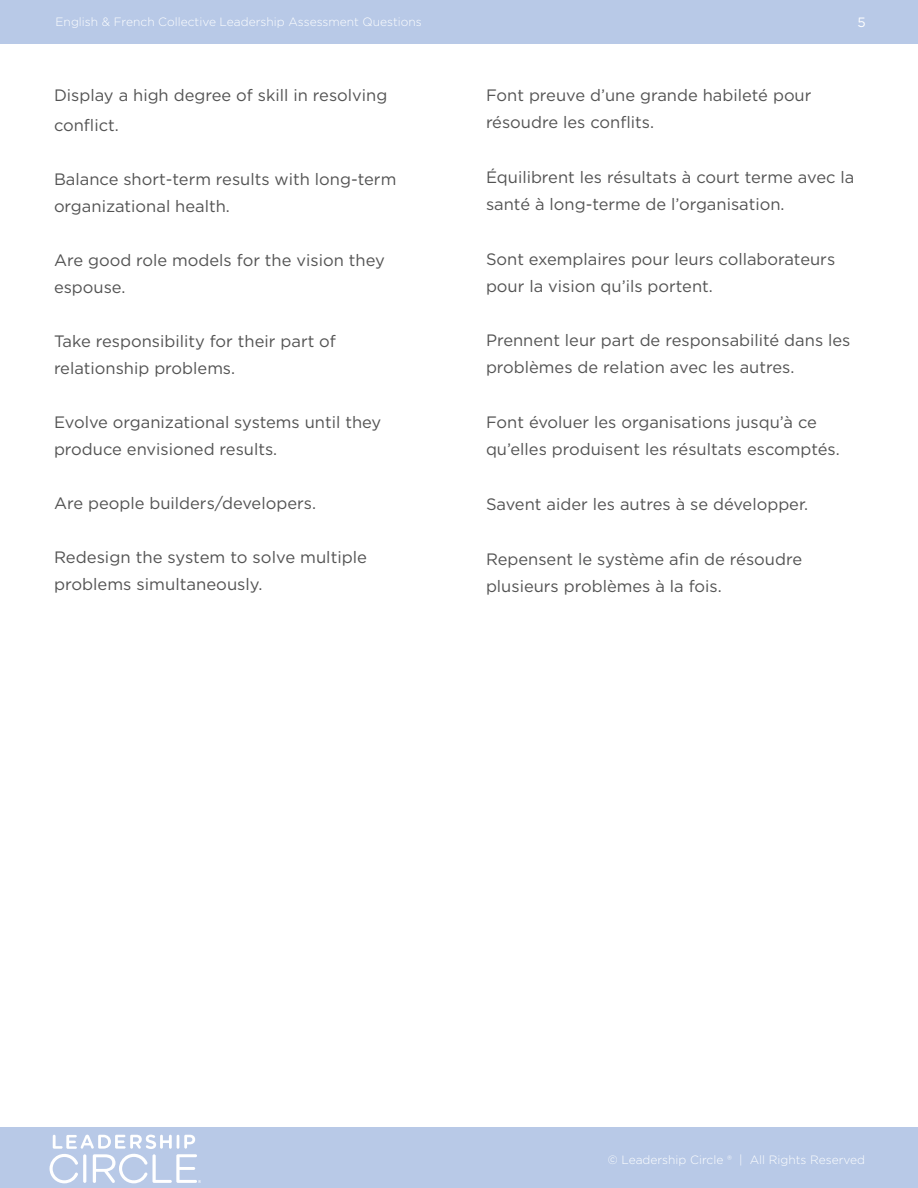
<style>
.page{position:relative;width:918px;height:1188px;background:#fff}
.page>*{position:absolute;margin:0;border:0;box-sizing:border-box;transform-origin:0 0}
.Paragraph_Body_Chine{font:16.5px/27px "Gotham";color:#535353}
.paragraph_body{font:16.5px/27px "Gotham";color:#535353}
.t1{font:13.5px "Gotham";color:#fff}
.t2{font:300 12px "Gotham";color:#feffff}
</style>
<div class="page">
<div style="left:0;top:1127px;width:918px;height:61px;background:#b8c9e7"></div>
<div style="left:0;top:0;width:918px;height:44px;background:#b8c9e7"></div>
<svg style="left:50px;top:1134px;width:151px;height:49px"></svg>
<p class="t2" style="left:56px;top:14px;width:368px">English &amp; French Collective Leadership Assessment Questions</p>
<p class="t1" style="left:857px;top:14px;width:10px">5</p>
<p class="paragraph_body" style="left:54px;top:80px;width:335px;line-height:30px">Display a high degree of skill in resolving conflict.</p>
<p class="paragraph_body" style="left:54px;top:165px;width:344px">Balance short-term results with long-term organizational health.</p>
<p class="paragraph_body" style="left:54px;top:246px;width:332px">Are good role models for the vision they espouse.</p>
<p class="paragraph_body" style="left:54px;top:327px;width:284px">Take responsibility for their part of relationship problems.</p>
<p class="paragraph_body" style="left:54px;top:408px;width:329px">Evolve organizational systems until they produce envisioned results.</p>
<p class="paragraph_body" style="left:54px;top:489px;width:264px">Are people builders/developers.</p>
<p class="paragraph_body" style="left:54px;top:543px;width:315px">Redesign the system to solve multiple problems simultaneously.</p>
<p class="Paragraph_Body_Chine" style="left:486px;top:81px;width:327px">Font preuve d’une grande habileté pour résoudre les conflits.</p>
<p class="Paragraph_Body_Chine" style="left:486px;top:163px;width:370px">Équilibrent les résultats à court terme avec la santé à long-terme de l’organisation.</p>
<p class="Paragraph_Body_Chine" style="left:486px;top:245px;width:351px">Sont exemplaires pour leurs collaborateurs pour la vision qu’ils portent.</p>
<p class="Paragraph_Body_Chine" style="left:486px;top:327px;width:366px">Prennent leur part de responsabilité dans les problèmes de relation avec les autres.</p>
<p class="Paragraph_Body_Chine" style="left:486px;top:409px;width:355px">Font évoluer les organisations jusqu’à ce qu’elles produisent les résultats escomptés.</p>
<p class="Paragraph_Body_Chine" style="left:486px;top:490px;width:324px">Savent aider les autres à se développer.</p>
<p class="Paragraph_Body_Chine" style="left:486px;top:545px;width:318px">Repensent le système afin de résoudre plusieurs problèmes à la fois.</p>
<p class="t2" style="left:608px;top:1153px;width:259px">© Leadership Circle ® | All Rights Reserved</p>
</div>
